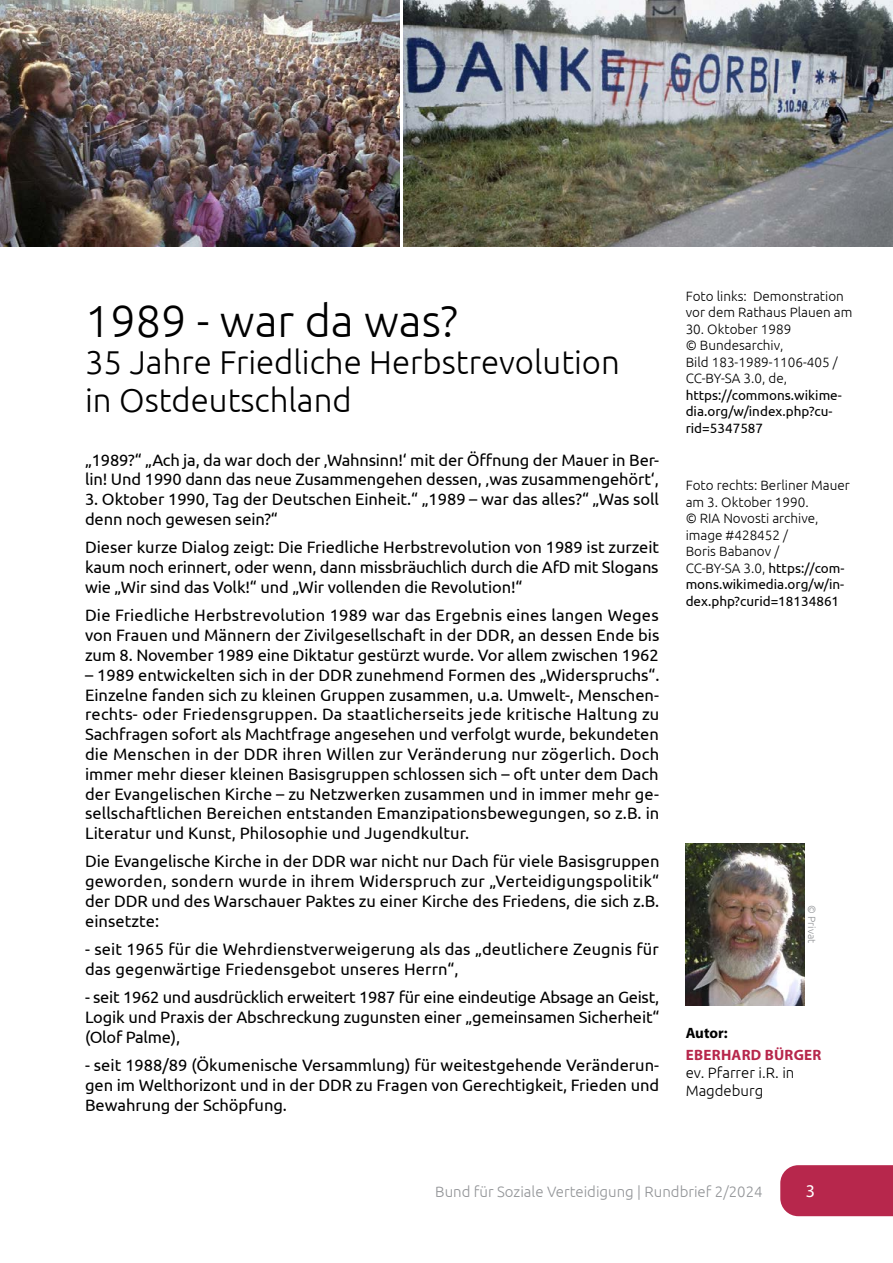
<style>
.page{position:relative;width:893px;height:1263px;background:#fff}
.page>*{position:absolute;margin:0;border:0;box-sizing:border-box;transform-origin:0 0}
.t1{font:300 45px "Ubuntu";color:#000}
.t2{font:300 33px/37.5px "Ubuntu";color:#000}
.t3{font:18px "Myriad Pro";color:#fff}
.t4{font:16.5px/19.8px "Ubuntu";letter-spacing:-.005em;color:#000;text-align:justify}
.t5{font:300 15px "Ubuntu";color:#939598}
.t6{font:300 15px/18px "Ubuntu";color:#000}
.t7{font:700 15px "Myriad Pro";letter-spacing:.02em;color:#b7274c}
.t8{font:700 15px "Myriad Pro";letter-spacing:-.005em;color:#000}
.t9{font:300 13.5px/16.5px "Ubuntu";color:#000}
.t10{font:13.5px/16.5px "Ubuntu";color:#000}
.t11{font:300 10.5px "Ubuntu";color:#939598}
.s1{font-weight:400}
</style>
<div class="page">
<div style="left:780px;top:1165px;width:113px;height:51px;background:#b7274c"></div>
<img style="left:0;top:0;width:400px;height:247px">
<img style="left:404px;top:0;width:489px;height:247px">
<img style="left:686px;top:843px;width:119px;height:162px">
<h1 class="t1" style="left:85px;top:294px;width:374px">1989 - war da was?</h1>
<h2 class="t2" style="left:85px;top:343px;width:536px">35 Jahre Friedliche Herbstrevolution in Ostdeutschland</h2>
<p class="t4" style="left:85px;top:449px;width:576px">„1989?“ „Ach ja, da war doch der ‚Wahnsinn!‘ mit der Öffnung der Mauer in Ber&shy;lin! Und 1990 dann das neue Zusammengehen dessen, ‚was zusammengehört‘,</p>
<p class="t4" style="left:85px;top:489px;width:576px">3. Oktober 1990, Tag der Deutschen Einheit.“ „1989 – war das alles?“ „Was soll denn noch gewesen sein?“</p>
<p class="t4" style="left:85px;top:537px;width:576px">Dieser kurze Dialog zeigt: Die Friedliche Herbstrevolution von 1989 ist zurzeit kaum noch erinnert, oder wenn, dann missbräuchlich durch die AfD mit Slogans wie „Wir sind das Volk!“ und „Wir vollenden die Revolution!“</p>
<p class="t4" style="left:85px;top:605px;width:576px">Die Friedliche Herbstrevolution 1989 war das Ergebnis eines langen Weges von Frauen und Männern der Zivilgesellschaft in der DDR, an dessen Ende bis zum 8. November 1989 eine Diktatur gestürzt wurde. Vor allem zwischen 1962</p>
<p class="t4" style="left:85px;top:664px;width:576px">– 1989 entwickelten sich in der DDR zunehmend Formen des „Widerspruchs“.<br>Einzelne fanden sich zu kleinen Gruppen zusammen, u.a. Umwelt-, Menschen&shy;rechts- oder Friedensgruppen. Da staatlicherseits jede kritische Haltung zu Sachfragen sofort als Machtfrage angesehen und verfolgt wurde, bekundeten die Menschen in der DDR ihren Willen zur Veränderung nur zögerlich. Doch immer mehr dieser kleinen Basisgruppen schlossen sich – oft unter dem Dach der Evangelischen Kirche – zu Netzwerken zusammen und in immer mehr ge&shy;sellschaftlichen Bereichen entstanden Emanzipationsbewegungen, so z.B. in Literatur und Kunst, Philosophie und Jugendkultur.</p>
<p class="t4" style="left:85px;top:851px;width:576px">Die Evangelische Kirche in der DDR war nicht nur Dach für viele Basisgruppen geworden, sondern wurde in ihrem Widerspruch zur „Verteidigungspolitik“ der DDR und des Warschauer Paktes zu einer Kirche des Friedens, die sich z.B. einsetzte:</p>
<p class="t4" style="left:85px;top:939px;width:575px">- seit 1965 für die Wehrdienstverweigerung als das „deutlichere Zeugnis für das gegenwärtige Friedensgebot unseres Herrn“,</p>
<p class="t4" style="left:85px;top:987px;width:576px">- seit 1962 und ausdrücklich erweitert 1987 für eine eindeutige Absage an Geist, Logik und Praxis der Abschreckung zugunsten einer „gemeinsamen Sicherheit“ (Olof Palme),</p>
<p class="t4" style="left:85px;top:1055px;width:576px">- seit 1988/89 (Ökumenische Versammlung) für weitestgehende Veränderun&shy;gen im Welthorizont und in der DDR zu Fragen von Gerechtigkeit, Frieden und Bewahrung der Schöpfung.</p>
<p class="t9" style="left:686px;top:287px;width:168px">Foto links: Demonstration vor dem Rathaus Plauen am</p>
<p class="t9" style="left:686px;top:320px;width:154px">30. Oktober 1989<br>© Bundesarchiv,<br>Bild 183-1989-1106-405 /<br>CC-BY-SA 3.0, de,</p>
<p class="t10" style="left:686px;top:386px;width:158px">https://commons.wikime&shy;dia.org/w/index.php?cu&shy;rid=5347587</p>
<p class="t9" style="left:686px;top:477px;width:166px">Foto rechts: Berliner Mauer am 3. Oktober 1990.<br>© RIA Novosti archive, image #428452 /<br>Boris Babanov /<br>CC-BY-SA 3.0, <span class="s1">https://com&shy;mons.wikimedia.org/w/in&shy;dex.php?curid=18134861</span></p>
<p class="t11" style="left:818px;top:905px;width:40px;rotate:90deg">© Privat</p>
<p class="t8" style="left:686px;top:1023px;width:43px">Autor:</p>
<p class="t7" style="left:686px;top:1045px;width:137px">EBERHARD BÜRGER</p>
<p class="t6" style="left:686px;top:1063px;width:110px">ev. Pfarrer i.R. in<br>Magdeburg</p>
<p class="t5" style="left:435px;top:1182px;width:329px">Bund für Soziale Verteidigung | Rundbrief 2/2024</p>
<p class="t3" style="left:806px;top:1180px;width:11px">3</p>
</div>
